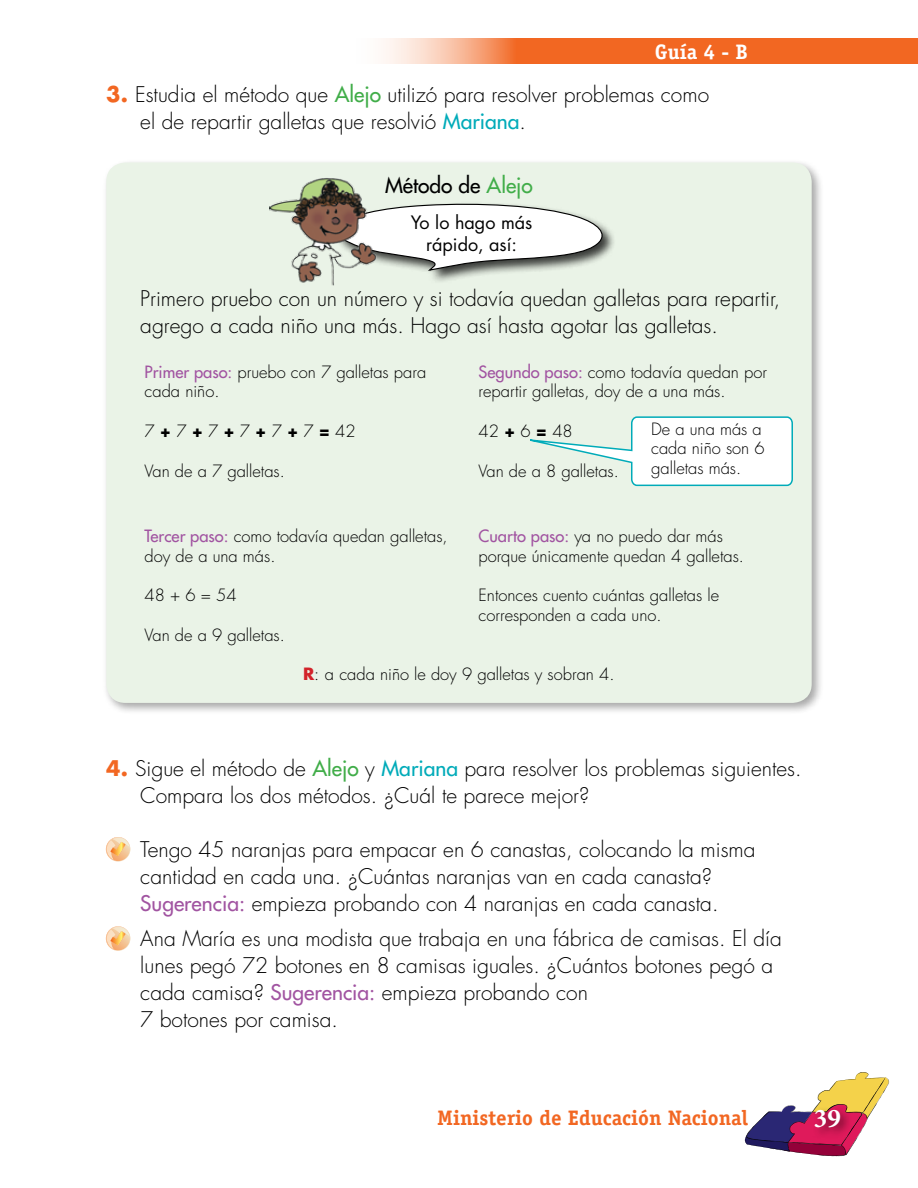
<style>
.page{position:relative;width:918px;height:1188px;background:#fff}
.page>*{position:absolute;margin:0;border:0;box-sizing:border-box;transform-origin:0 0}
.t1{font:700 27px "Minion Pro";color:#fff}
.t2{font:300 21px/27px "Futura";color:#000}
.t3{font:700 21px "Officina Serif Std";color:#f26722}
.t4{font:21px "Futura";color:#000}
.t5{font:700 21px "Officina Serif Std";color:#fff}
.t6{font:18px/22.5px "Futura";color:#000;text-align:center}
.t7{font:300 16.5px/19.8px "Futura";color:#000}
.s1{font-weight:700;color:#f26722}
.s2{font-weight:400;color:#41ad49}
.s3{font-weight:400;color:#00abb9}
.s4{color:#41ad49}
.s5{font-weight:400;color:#a154a1}
.s6{font-weight:700}
.s7{font-weight:700;color:#d2232a}
</style>
<div class="page">
<svg style="left:383px;top:38px;width:535px;height:26px;fill:#f26722"></svg>
<div style="left:102px;top:158px;width:722px;height:558px;background:#000;opacity:.35"></div>
<div style="left:106px;top:162px;width:706px;height:541px;background:#eaf3e7;border-radius:19px"></div>
<div style="left:334px;top:201px;width:282px;height:83px;background:#000;opacity:.75"></div>
<svg style="left:376px;top:201px;width:231px;height:71px"></svg>
<img style="left:269px;top:178px;width:107px;height:108px">
<svg style="left:530px;top:416px;width:263px;height:71px"></svg>
<svg style="left:106px;top:837px;width:24px;height:25px"></svg>
<svg style="left:106px;top:926px;width:24px;height:25px"></svg>
<svg style="left:744px;top:1072px;width:145px;height:85px"></svg>
<div style="left:812px;top:1106px;width:40px;height:33px;background:#000;opacity:.55"></div>
<p class="t5" style="left:655px;top:38px;width:94px">Guía 4 - B</p>
<p class="t2" style="left:140px;top:81px;width:570px;text-indent:-34px"><span class="s1">3.</span> Estudia el método que <span class="s2">Alejo</span> utilizó para resolver problemas como el de repartir galletas que resolvió <span class="s3">Mariana</span>.</p>
<p class="t4" style="left:385px;top:172px;width:149px">Método de <span class="s4">Alejo</span></p>
<p class="t6" style="left:411px;top:211px;width:123px">Yo lo hago más rápido, así:</p>
<p class="t2" style="left:140px;top:286px;width:642px">Primero pruebo con un número y si todavía quedan galletas para repartir, agrego a cada niño una más. Hago así hasta agotar las galletas.</p>
<p class="t7" style="left:145px;top:362px;width:283px"><span class="s5">Primer paso:</span> pruebo con 7 galletas para cada niño.</p>
<p class="t7" style="left:145px;top:422px;width:213px">7 <span class="s6">+</span> 7 <span class="s6">+</span> 7 <span class="s6">+</span> 7 <span class="s6">+</span> 7 <span class="s6">+</span> 7 <span class="s6">=</span> 42</p>
<p class="t7" style="left:145px;top:461px;width:142px">Van de a 7 galletas.</p>
<p class="t7" style="left:479px;top:362px;width:290px"><span class="s5">Segundo paso:</span> como todavía quedan por repartir galletas, doy de a una más.</p>
<p class="t7" style="left:479px;top:422px;width:96px">42 <span class="s6">+</span> 6 <span class="s6">=</span> 48</p>
<p class="t7" style="left:479px;top:461px;width:142px">Van de a 8 galletas.</p>
<p class="t7" style="left:651px;top:419px;width:115px">De a una más a cada niño son 6 galletas más.</p>
<p class="t7" style="left:145px;top:527px;width:305px"><span class="s5">Tercer paso:</span> como todavía quedan galletas, doy de a una más.</p>
<p class="t7" style="left:145px;top:586px;width:94px">48 + 6 = 54</p>
<p class="t7" style="left:145px;top:626px;width:142px">Van de a 9 galletas.</p>
<p class="t7" style="left:479px;top:527px;width:267px"><span class="s5">Cuarto paso:</span> ya no puedo dar más porque únicamente quedan 4 galletas.</p>
<p class="t7" style="left:479px;top:586px;width:242px">Entonces cuento cuántas galletas le corresponden a cada uno.</p>
<p class="t7" style="left:303px;top:664px;width:313px"><span class="s7">R</span>: a cada niño le doy 9 galletas y sobran 4.</p>
<p class="t2" style="left:140px;top:755px;width:663px;text-indent:-34px"><span class="s1">4.</span> Sigue el método de <span class="s2">Alejo</span> y <span class="s3">Mariana</span> para resolver los problemas siguientes.<br>Compara los dos métodos. ¿Cuál te parece mejor?</p>
<p class="t2" style="left:140px;top:836px;width:617px">Tengo 45 naranjas para empacar en 6 canastas, colocando la misma cantidad en cada una. ¿Cuántas naranjas van en cada canasta?<br><span class="s5">Sugerencia:</span> empieza probando con 4 naranjas en cada canasta.</p>
<p class="t2" style="left:140px;top:926px;width:643px">Ana María es una modista que trabaja en una fábrica de camisas. El día lunes pegó 72 botones en 8 camisas iguales. ¿Cuántos botones pegó a cada camisa? <span class="s5">Sugerencia:</span> empieza probando con<br>7 botones por camisa.</p>
<p class="t3" style="left:437px;top:1105px;width:312px">Ministerio de Educación Nacional</p>
<p class="t1" style="left:814px;top:1100px;width:28px">39</p>
</div>
